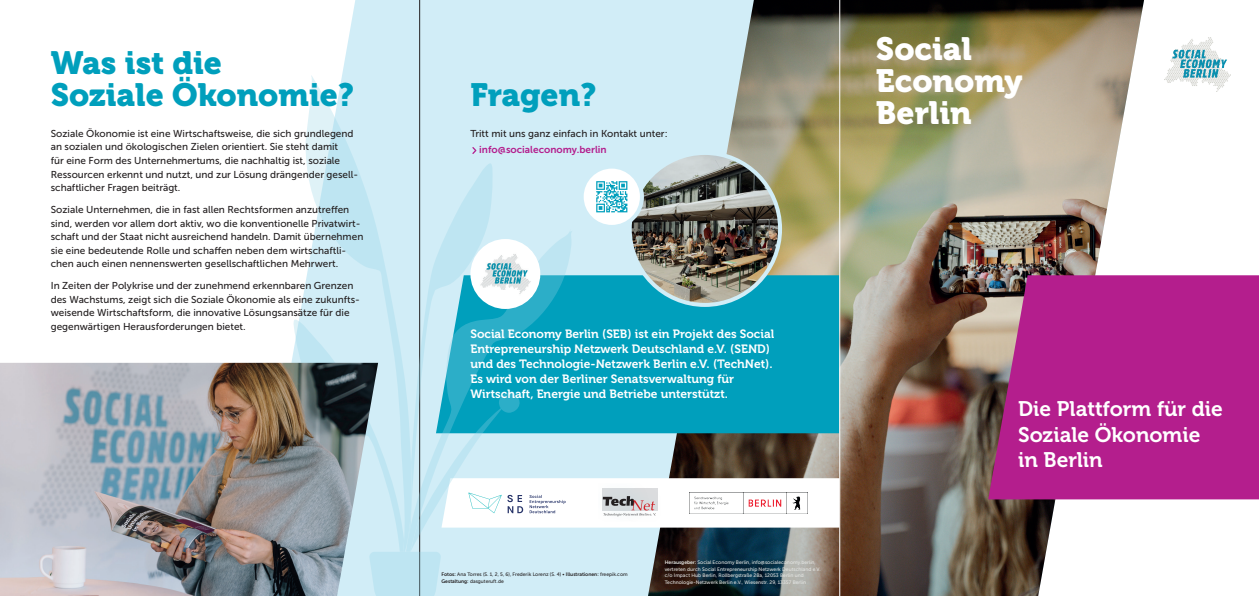
<style>
.page{position:relative;width:1259px;height:596px;background:#fff}
.page>*{position:absolute;margin:0;border:0;box-sizing:border-box;transform-origin:0 0}
.t1{font:32px/32px "Museo 900";color:#009fbc}
.t2{font:32px/32px "Museo 900";color:#fff}
.t3{font:21px/25.2px "Museo 700";color:#fff}
.t4{font:12px/15px "Museo 700";color:#fff}
.t5{font:10px/13.5px "Museo Sans 500";color:#231f20}
.t6{font:10px "Museo Sans 700";color:#b41e8d}
.t7{font:5px/6.5px "Museo Sans 500";color:#e6e7e4}
.t8{font:5px/6.5px "Museo Sans 500";color:#231f20}
.s1{font-family:"Museo Sans 700"}
</style>
<div class="page">
<img style="left:754px;top:0;width:390px;height:595px">
<svg style="left:291px;top:0;width:463px;height:362px;background:#d4ecf4"></svg>
<svg style="left:988px;top:275px;width:271px;height:224px;background:#b1258b"></svg>
<img style="left:1164px;top:38px;width:66px;height:53px">
<div style="left:572px;top:275px;width:267px;height:44px;background:#009fbc"></div>
<hr style="left:419px;top:0;width:1px;height:595px;background:#231f20">
<svg style="left:472px;top:147px;width:4px;height:7px"></svg>
<hr style="left:839px;top:0;width:1px;height:595px;background:#fff">
<svg style="left:412px;top:163px;width:81px;height:66px;background:#c9e8f2"></svg>
<svg style="left:305px;top:75px;width:107px;height:244px;background:#d1ecf6"></svg>
<svg style="left:406px;top:229px;width:166px;height:90px;background:#97d6e6"></svg>
<svg style="left:292px;top:319px;width:547px;height:276px;background:#79b9c7"></svg>
<img style="left:0;top:362px;width:378px;height:233px">
<img style="left:630px;top:153px;width:150px;height:152px">
<div style="left:628px;top:151px;width:154px;height:156px;border:4px solid #d1edf7;border-radius:50%"></div>
<div style="left:470px;top:239px;width:70px;height:70px;background:#fff;border-radius:50%"></div>
<img style="left:480px;top:254px;width:51px;height:40px">
<svg style="left:581px;top:166px;width:61px;height:61px"></svg>
<div style="left:579px;top:164px;width:65px;height:65px;border:4px solid #d1edf7;border-radius:50%"></div>
<svg style="left:596px;top:181px;width:31px;height:31px"></svg>
<h1 class="t1" style="left:51px;top:47px;width:305px">Was ist die<br>Soziale Ökonomie?</h1>
<p class="t5" style="left:51px;top:127px;width:309px">Soziale Ökonomie ist eine Wirtschaftsweise, die sich grundlegend an sozialen und ökologischen Zielen orientiert. Sie steht damit<br>für eine Form des Unternehmertums, die nachhaltig ist, soziale Ressourcen erkennt und nutzt, und zur Lösung drängender gesell&shy;schaftlicher Fragen beiträgt.</p>
<p class="t5" style="left:51px;top:203px;width:314px">Soziale Unternehmen, die in fast allen Rechtsformen anzutreffen sind, werden vor allem dort aktiv, wo die konventionelle Privatwirt&shy;schaft und der Staat nicht ausreichend handeln. Damit übernehmen sie eine bedeutende Rolle und schaffen neben dem wirtschaftli&shy;chen auch einen nennenswerten gesellschaftlichen Mehrwert.</p>
<p class="t5" style="left:51px;top:279px;width:311px">In Zeiten der Polykrise und der zunehmend erkennbaren Grenzen des Wachstums, zeigt sich die Soziale Ökonomie als eine zukunfts&shy;weisende Wirtschaftsform, die innovative Lösungsansätze für die gegenwärtigen Herausforderungen bietet.</p>
<h1 class="t1" style="left:470px;top:79px;width:128px">Fragen?</h1>
<p class="t5" style="left:470px;top:127px;width:199px">Tritt mit uns ganz einfach in Kontakt unter:</p>
<p class="t6" style="left:479px;top:144px;width:129px">info@socialeconomy.berlin</p>
<h1 class="t2" style="left:876px;top:33px;width:148px">Social<br>Economy<br>Berlin</h1>
<p class="t4" style="left:470px;top:326px;width:305px">Social Economy Berlin (SEB) ist ein Projekt des Social Entrepreneurship Netzwerk Deutschland e.V. (SEND) und des Technologie-Netzwerk Berlin e.V. (TechNet).<br>Es wird von der Berliner Senatsverwaltung für Wirtschaft, Energie und Betriebe unterstützt.</p>
<p class="t8" style="left:441px;top:571px;width:188px"><span class="s1">Fotos:</span> Ana Torres (S. 1, 2, 5, 6), Frederik Lorenz (S. 4) • <span class="s1">Illustrationen:</span> freepik.com<br><span class="s1">Gestaltung:</span> dasguteruft.de</p>
<p class="t7" style="left:665px;top:559px;width:157px"><span class="s1">Herausgeber:</span> Social Economy Berlin, info@socialeconomy.berlin, vertreten durch Social Entrepreneurship Netzwerk Deutschland e.V. c/o Impact Hub Berlin, Rollbergstraße 28a, 12053 Berlin und Technologie-Netzwerk Berlin e.V., Wiesenstr. 29, 13357 Berlin</p>
<h2 class="t3" style="left:1018px;top:396px;width:206px">Die Plattform für die<br>Soziale Ökonomie in Berlin</h2>
</div>
